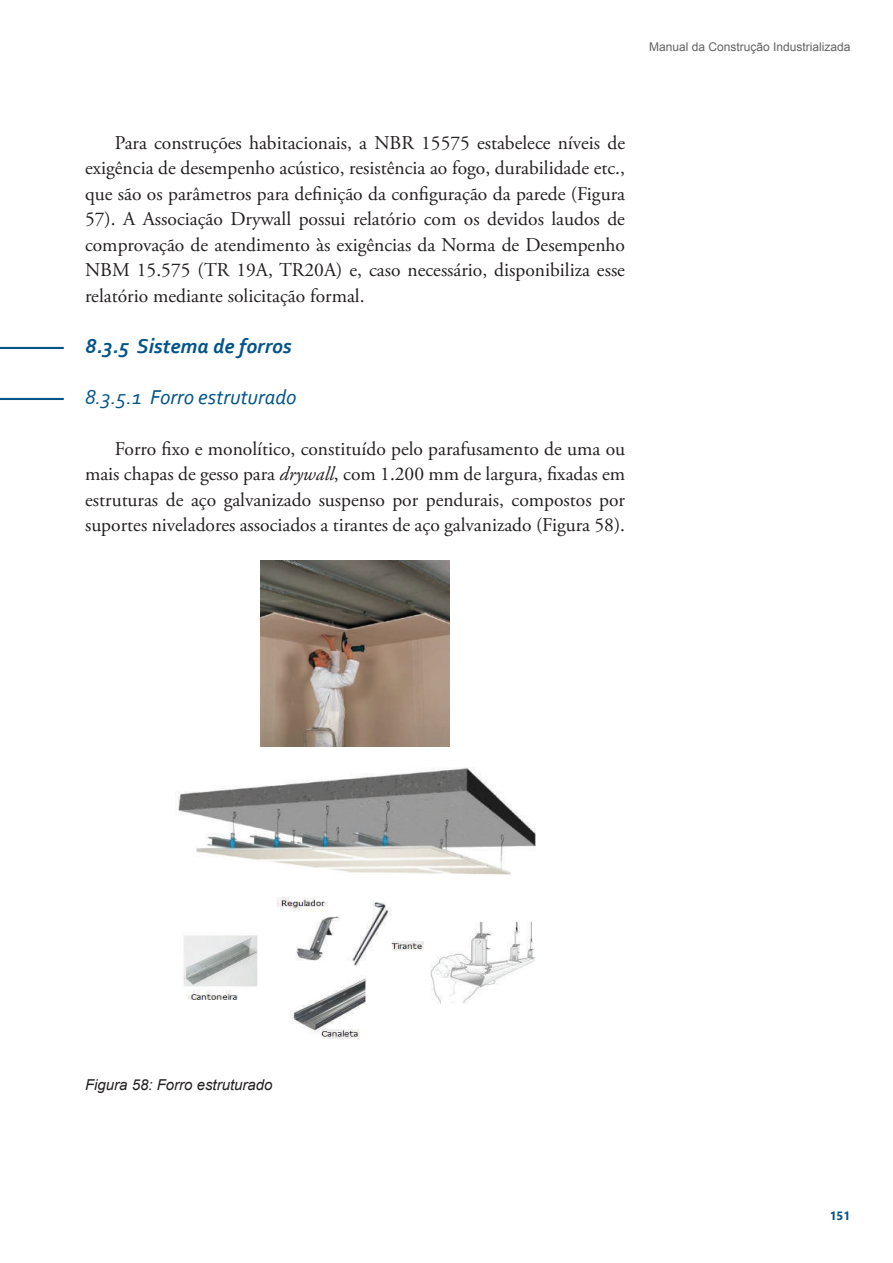
<style>
.page{position:relative;width:893px;height:1263px;background:#fff}
.page>*{position:absolute;margin:0;border:0;box-sizing:border-box;transform-origin:0 0}
.t1{font:italic 21px "Corbel";color:#01548a}
.t2{font:italic 700 21px "Corbel";color:#01548a}
.t3{font:19.5px/25.5px "Adobe Garamond Pro";color:#231f20;text-align:justify}
.t4{font:italic 15px "Arial";color:#231f20}
.t5{font:12px "Arial";color:#636366}
.t6{font:700 12px "Gadugi";color:#01548a}
.s1{font-style:italic}
</style>
<div class="page">
<hr style="left:0;top:347px;width:64px;height:2px;background:#01548a">
<hr style="left:0;top:398px;width:64px;height:2px;background:#01548a">
<img style="left:261px;top:560px;width:188px;height:186px">
<img style="left:175px;top:767px;width:361px;height:108px">
<img style="left:182px;top:897px;width:354px;height:142px">
<p class="t5" style="left:649px;top:39px;width:203px">Manual da Construção Industrializada</p>
<p class="t3" style="left:85px;top:131px;width:542px;text-indent:30px">Para construções habitacionais, a NBR 15575 estabelece níveis de exigência de desempenho acústico, resistência ao fogo, durabilidade etc., que são os parâmetros para definição da configuração da parede (Figura 57). A Associação Drywall possui relatório com os devidos laudos de comprovação de atendimento às exigências da Norma de Desempenho NBM 15.575 (TR 19A, TR20A) e, caso necessário, disponibiliza esse relatório mediante solicitação formal.</p>
<p class="t2" style="left:85px;top:333px;width:208px">8.3.5 Sistema de forros</p>
<p class="t1" style="left:85px;top:384px;width:213px">8.3.5.1 Forro estruturado</p>
<p class="t3" style="left:85px;top:437px;width:542px;text-indent:30px">Forro fixo e monolítico, constituído pelo parafusamento de uma ou mais chapas de gesso para <span class="s1">drywall</span>, com 1.200 mm de largura, fixadas em estruturas de aço galvanizado suspenso por pendurais, compostos por suportes niveladores associados a tirantes de aço galvanizado (Figura 58).</p>
<p class="t4" style="left:85px;top:1075px;width:189px">Figura 58: Forro estruturado</p>
<p class="t6" style="left:830px;top:1208px;width:22px">151</p>
</div>
